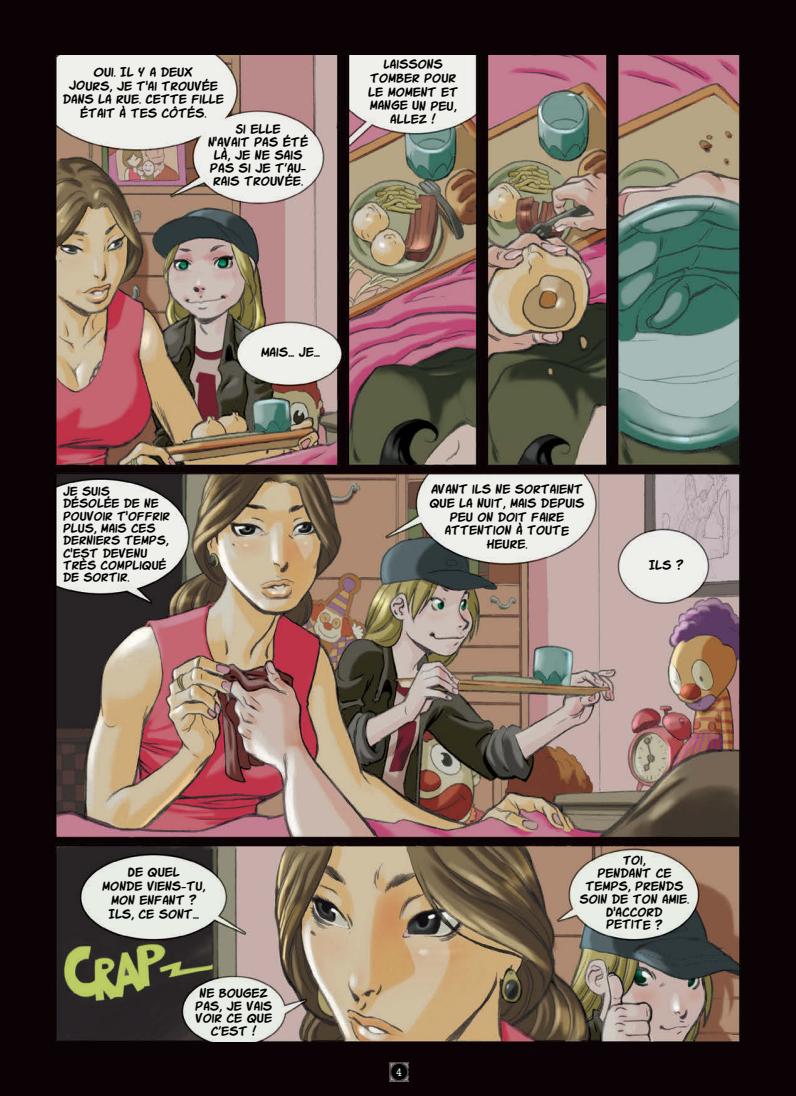
<style>
.page{position:relative;width:796px;height:1096px;background:#0a0204}
.page>*{position:absolute;margin:0;border:0;box-sizing:border-box;transform-origin:0 0}
.t1{font:12.62px/12.9px "Komika Slick";color:#000;text-align:center}
.t2{font:12.5px/13.8px "Komika Slick";color:#000;text-align:center}
.t3{font:12.25px/12.4px "Komika Slick";color:#000}
.t4{font:condensed 11.25px "American Typewriter";color:#fff}
</style>
<div class="page">
<img style="left:56px;top:56px;width:684px;height:985px">
<svg style="left:389px;top:1081px;width:20px;height:1px"></svg>
<img style="left:389px;top:1062px;width:20px;height:19px">
<p class="t2" style="left:63px;top:66px;width:163px">OUI. IL Y A DEUX<br>JOURS, JE T'AI TROUVÉE<br>DANS LA RUE. CETTE FILLE<br>ÉTAIT À TES CÔTÉS.</p>
<p class="t1" style="left:236px;top:123px;width:47px">SI ELLE</p>
<p class="t1" style="left:208px;top:136px;width:102px">N'AVAIT PAS ÉTÉ<br>LÀ, JE NE SAIS<br>PAS SI JE T’AU-<br>RAIS TROUVÉE.</p>
<p class="t2" style="left:368px;top:58px;width:91px">LAISSONS<br>TOMBER POUR<br>LE MOMENT ET<br>MANGE UN PEU,</p>
<p class="t2" style="left:390px;top:113px;width:47px">ALLEZ !</p>
<p class="t3" style="left:63px;top:485px;width:109px">JE SUIS<br>DÉSOLÉE DE NE<br>POUVOIR T'OFFRIR</p>
<p class="t3" style="left:63px;top:523px;width:107px">PLUS, MAIS CES<br>DERNIERS TEMPS,<br>C'EST DEVENU<br>TRÈS COMPLIQUÉ</p>
<p class="t3" style="left:63px;top:572px;width:68px">DE SORTIR.</p>
<p class="t2" style="left:261px;top:346px;width:61px">MAIS… JE…</p>
<p class="t2" style="left:429px;top:483px;width:156px">AVANT ILS NE SORTAIENT<br>QUE LA NUIT, MAIS DEPUIS<br>PEU ON DOIT FAIRE<br>ATTENTION À TOUTE<br>HEURE.</p>
<p class="t2" style="left:649px;top:559px;width:36px">ILS ?</p>
<p class="t2" style="left:102px;top:866px;width:105px">DE QUEL<br>MONDE VIENS-TU,<br>MON ENFANT ?</p>
<p class="t2" style="left:108px;top:907px;width:92px">ILS, CE SONT…</p>
<p class="t2" style="left:200px;top:986px;width:70px">NE BOUGEZ</p>
<p class="t2" style="left:195px;top:999px;width:78px">PAS, JE VAIS</p>
<p class="t2" style="left:195px;top:1012px;width:78px">VOIR CE QUE</p>
<p class="t2" style="left:211px;top:1025px;width:47px">C’EST !</p>
<p class="t4" style="left:396px;top:1065px;width:7px">4</p>
<p class="t2" style="left:585px;top:854px;width:100px;line-height:13px">TOI,<br>PENDANT CE<br>TEMPS, PRENDS</p>
<p class="t2" style="left:579px;top:892px;width:111px">SOIN DE TON AMIE.</p>
<p class="t2" style="left:606px;top:905px;width:58px">D'ACCORD</p>
<p class="t2" style="left:606px;top:918px;width:58px">PETITE ?</p>
</div>
